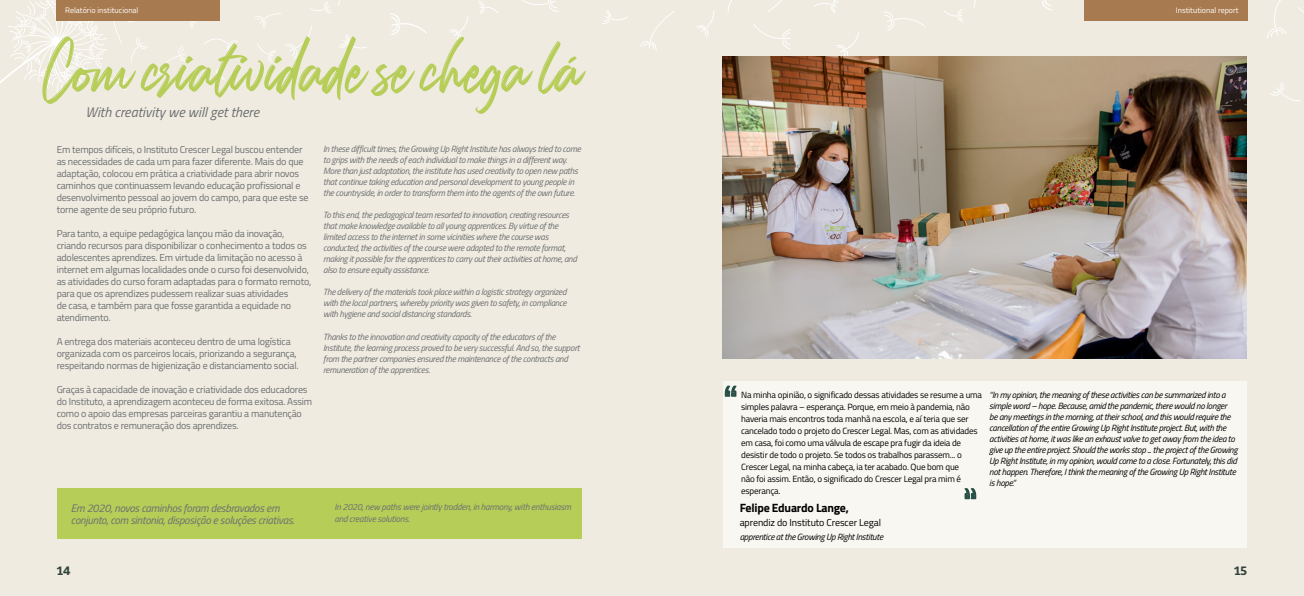
<style>
.page{position:relative;width:1304px;height:596px;background:#fff}
.page>*{position:absolute;margin:0;border:0;box-sizing:border-box;transform-origin:0 0}
.t1{font:57px "Carolissa";color:#b6cd58}
.t2{font:italic 14px "Titillium";color:#6d6e71}
.t3{font:700 12px "Titillium";letter-spacing:-.02em;color:#000}
.t4{font:700 12px "Bitter";color:#30433c}
.t5{font:italic 11px/12px "Titillium";letter-spacing:-.02em;color:#6d6e71}
.t6{font:10px/12px "Titillium";letter-spacing:-.02em;color:#6d6e71}
.t7{font:10px "Titillium";letter-spacing:-.01em;color:#000}
.t8{font:italic 9px/11px "Titillium";letter-spacing:-.03em;color:#6d6e71}
.t9{font:italic 9px/11px "Titillium";letter-spacing:-.03em;color:#000}
.t10{font:9px/12px "Titillium";letter-spacing:-.02em;color:#000}
.t11{font:8px "Titillium";color:#fff}
</style>
<div class="page">
<div style="left:0;top:0;width:1304px;height:595px;background:#efebe0"></div>
<svg style="left:203px;top:68px;width:22px;height:12px"></svg>
<svg style="left:158px;top:45px;width:30px;height:29px"></svg>
<svg style="left:338px;top:0;width:10px;height:6px"></svg>
<svg style="left:204px;top:35px;width:34px;height:19px"></svg>
<div style="left:255px;top:1px;width:77px;height:62px;background:#efebe0"></div>
<svg style="left:160px;top:21px;width:41px;height:8px"></svg>
<svg style="left:0;top:0;width:152px;height:163px;background:#f0ece2"></svg>
<svg style="left:727px;top:0;width:14px;height:13px"></svg>
<svg style="left:973px;top:0;width:15px;height:8px"></svg>
<svg style="left:814px;top:0;width:26px;height:13px"></svg>
<svg style="left:753px;top:24px;width:38px;height:25px"></svg>
<svg style="left:883px;top:11px;width:42px;height:20px"></svg>
<svg style="left:944px;top:9px;width:20px;height:13px"></svg>
<svg style="left:1015px;top:0;width:37px;height:10px"></svg>
<svg style="left:836px;top:32px;width:23px;height:24px"></svg>
<svg style="left:767px;top:0;width:27px;height:12px"></svg>
<svg style="left:1267px;top:0;width:20px;height:38px"></svg>
<svg style="left:1270px;top:82px;width:31px;height:20px"></svg>
<svg style="left:1298px;top:7px;width:6px;height:19px"></svg>
<svg style="left:696px;top:10px;width:19px;height:28px"></svg>
<svg style="left:449px;top:15px;width:20px;height:27px"></svg>
<svg style="left:338px;top:34px;width:29px;height:15px"></svg>
<svg style="left:602px;top:10px;width:26px;height:14px"></svg>
<svg style="left:517px;top:0;width:42px;height:12px"></svg>
<svg style="left:478px;top:1px;width:20px;height:13px"></svg>
<svg style="left:390px;top:13px;width:37px;height:22px"></svg>
<svg style="left:640px;top:11px;width:35px;height:40px"></svg>
<div style="left:723px;top:381px;width:523px;height:166px;background:#f8f7f2"></div>
<svg style="left:568px;top:56px;width:9px;height:7px"></svg>
<div style="left:57px;top:488px;width:524px;height:50px;background:#b6cd58"></div>
<svg style="left:725px;top:385px;width:11px;height:11px"></svg>
<svg style="left:964px;top:488px;width:12px;height:11px"></svg>
<img style="left:723px;top:56px;width:523px;height:302px">
<div style="left:57px;top:0;width:163px;height:21px;background:#a87a4f"></div>
<div style="left:1084px;top:0;width:163px;height:21px;background:#a87a4f"></div>
<p class="t11" style="left:65px;top:5px;width:75px">Relatório institucional</p>
<p class="t11" style="left:1176px;top:5px;width:65px">Institutional report</p>
<h1 class="t1" style="left:42px;top:30px;width:542px">Com criatividade se chega la</h1>
<p class="t8" style="left:323px;top:143px;width:259px">In these difficult times, the Growing Up Right Institute has always tried to come to grips with the needs of each individual to make things in a different way.<br>More than just adaptation, the institute has used creativity to open new paths that continue taking education and personal development to young people in the countryside, in order to transform them into the agents of the own future.</p>
<p class="t8" style="left:323px;top:209px;width:255px">To this end, the pedagogical team resorted to innovation, creating resources that make knowledge available to all young apprentices. By virtue of the limited access to the internet in some vicinities where the course was conducted, the activities of the course were adapted to the remote format, making it possible for the apprentices to carry out their activities at home, and also to ensure equity assistance.</p>
<p class="t8" style="left:323px;top:286px;width:245px;text-align:justify">The delivery of the materials took place within a logistic strategy organized with the local partners, whereby priority was given to safety, in compliance with hygiene and social distancing standards.</p>
<p class="t8" style="left:323px;top:330px;width:258px">Thanks to the innovation and creativity capacity of the educators of the Institute, the learning process proved to be very successful. And so, the support from the partner companies ensured the maintenance of the contracts and remuneration of the apprentices.</p>
<h2 class="t2" style="left:85px;top:102px;width:175px">With creativity we will get there</h2>
<p class="t6" style="left:57px;top:143px;width:253px">Em tempos difíceis, o Instituto Crescer Legal buscou entender as necessidades de cada um para fazer diferente. Mais do que adaptação, colocou em prática a criatividade para abrir novos caminhos que continuassem levando educação profissional e desenvolvimento pessoal ao jovem do campo, para que este se torne agente de seu próprio futuro.</p>
<p class="t6" style="left:57px;top:227px;width:256px">Para tanto, a equipe pedagógica lançou mão da inovação, criando recursos para disponibilizar o conhecimento a todos os adolescentes aprendizes. Em virtude da limitação no acesso à internet em algumas localidades onde o curso foi desenvolvido, as atividades do curso foram adaptadas para o formato remoto, para que os aprendizes pudessem realizar suas atividades<br>de casa, e também para que fosse garantida a equidade no atendimento.</p>
<p class="t6" style="left:57px;top:335px;width:243px">A entrega dos materiais aconteceu dentro de uma logística organizada com os parceiros locais, priorizando a segurança, respeitando normas de higienização e distanciamento social.</p>
<p class="t6" style="left:57px;top:383px;width:257px">Graças à capacidade de inovação e criatividade dos educadores do Instituto, a aprendizagem aconteceu de forma exitosa. Assim como o apoio das empresas parceiras garantiu a manutenção dos contratos e remuneração dos aprendizes.</p>
<p class="t5" style="left:71px;top:501px;width:225px">Em 2020, novos caminhos foram desbravados em conjunto, com sintonia, disposição e soluções criativas.</p>
<p class="t8" style="left:334px;top:500px;width:238px;line-height:12px">In 2020, new paths were jointly trodden, in harmony, with enthusiasm and creative solutions.</p>
<h3 class="t4" style="left:57px;top:563px;width:15px">14</h3>
<p class="t10" style="left:741px;top:388px;width:242px">Na minha opinião, o significado dessas atividades se resume a uma simples palavra – esperança. Porque, em meio à pandemia, não haveria mais encontros toda manhã na escola, e aí teria que ser cancelado todo o projeto do Crescer Legal. Mas, com as atividades em casa, foi como uma válvula de escape pra fugir da ideia de desistir de todo o projeto. Se todos os trabalhos parassem... o Crescer Legal, na minha cabeça, ia ter acabado. Que bom que<br>não foi assim. Então, o significado do Crescer Legal pra mim é esperança.</p>
<p class="t9" style="left:740px;top:530px;width:145px">apprentice at the Growing Up Right Institute</p>
<p class="t9" style="left:989px;top:389px;width:250px">“In my opinion, the meaning of these activities can be summarized into a simple word – hope. Because, amid the pandemic, there would no longer<br>be any meetings in the morning, at their school, and this would require the cancellation of the entire Growing Up Right Institute project. But, with the activities at home, it was like an exhaust valve to get away from the idea to give up the entire project. Should the works stop ... the project of the Growing Up Right Institute, in my opinion, would come to a close. Fortunately, this did not happen. Therefore, I think the meaning of the Growing Up Right Institute is hope.”</p>
<h3 class="t3" style="left:740px;top:498px;width:111px">Felipe Eduardo Lange,</h3>
<p class="t7" style="left:740px;top:515px;width:143px">aprendiz do Instituto Crescer Legal</p>
<h3 class="t4" style="left:1234px;top:563px;width:15px">15</h3>
</div>
